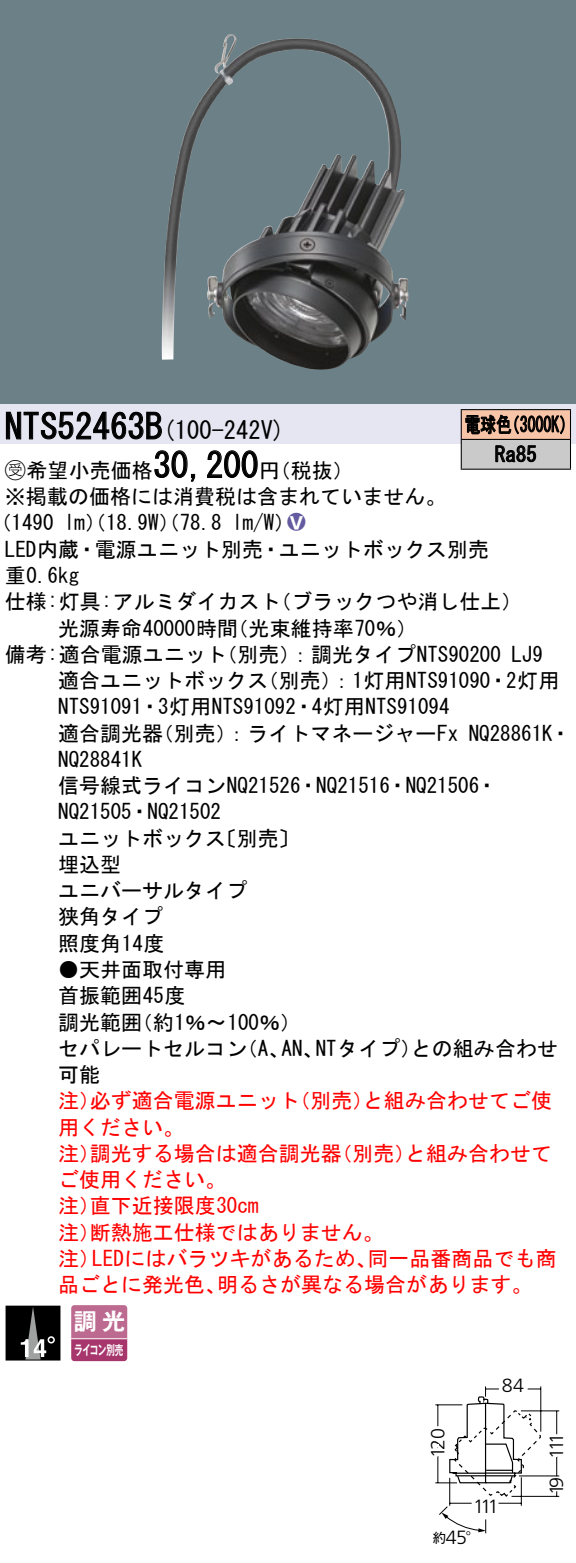
<style>
.page{position:relative;width:576px;height:1563px;background:#fff}
.page>*{position:absolute;margin:0;border:0;box-sizing:border-box;transform-origin:0 0}
.t1{font:35px "MS Gothic";color:#000}
.t2{font:24.5px "MS Gothic";color:#000}
.t3{font:23.1px "Gothic MB101 Pro De Bold 90 pv RKSJ H";color:#fff}
.t4{font:21px/26.2px "MS Gothic";color:#000}
.t5{font:21px/26.2px "MS Gothic";color:#f00}
.t6{font:21px/29.8px "MS Gothic";color:#000;scale:.75 1}
.t7{font:21px "Ford Classification 1";color:#635aa0}
.t8{font:300 19.25px "Frutiger LT Std";letter-spacing:-.17em;color:#000}
.t9{font:13.3px "Gothic MB101 Pro De Bold 90 pv RKSJ H";letter-spacing:-.05em;color:#fff;scale:.65 1}
.t10{font:13.3px "Gothic MB101 Pro Regular 90 pv RKSJ H";color:#000}
.s1{font-size:35px}
.s2{font-family:"Ford Classification 1"}
.s3{color:#fff}
.s4{font-family:"Gothic MB101 Pro Regular 90 pv RKSJ H";font-weight:400;font-size:15.75px}
</style>
<div class="page">
<div style="left:0;top:0;width:575px;height:404px;background:#6c8087"></div>
<img style="left:162px;top:34px;width:227px;height:325px">
<div style="left:0;top:404px;width:575px;height:40px;background:#e6e5f2"></div>
<svg style="left:6px;top:411px;width:156px;height:29px"></svg>
<svg style="left:154px;top:450px;width:42px;height:32px"></svg>
<svg style="left:207px;top:450px;width:51px;height:28px"></svg>
<div style="left:6px;top:1305px;width:54px;height:54px;background:#000"></div>
<div style="left:6px;top:1305px;width:54px;height:55px;border:1px solid #000"></div>
<svg style="left:21px;top:1306px;width:32px;height:53px"></svg>
<svg style="left:71px;top:1305px;width:56px;height:55px;background:#b45783"></svg>
<hr style="left:71px;top:1337px;width:56px;height:2px;background:#fff">
<div style="left:461px;top:409px;width:109px;height:30px;background:#f7c4a7"></div>
<div style="left:461px;top:439px;width:109px;height:30px;background:#cacaca"></div>
<hr style="left:460px;top:409px;width:110px;height:1px;background:#000">
<hr style="left:569px;top:410px;width:2px;height:29px;background:#000">
<hr style="left:460px;top:439px;width:110px;height:1px;background:#000">
<hr style="left:569px;top:440px;width:2px;height:28px;background:#000">
<hr style="left:460px;top:468px;width:110px;height:2px;background:#000">
<svg style="left:460px;top:410px;width:104px;height:58px"></svg>
<svg style="left:435px;top:1386px;width:125px;height:148px"></svg>
<h1 class="t1" style="left:5px;top:409px;width:142px">NTS52463</h1>
<p class="t2" style="left:145px;top:418px;width:141px">(<span class="s1">B</span> 100-242 (V</p>
<p class="t6" style="left:494px;top:409px;width:57px;text-indent:-30px">電球色<br>Ra85</p>
<p class="t6" style="left:504px;top:409px;width:96px">（3000 (K</p>
<h1 class="t1" style="left:153px;top:447px;width:106px">30,200</h1>
<p class="t4" style="left:5px;top:457px;width:442px"><span class="s2">B</span>希望小売価格<br>※掲載の価格には消費税は含まれていません。</p>
<p class="t7" style="left:287px;top:511px;width:19px">2<span class="s3">8</span></p>
<p class="t4" style="left:259px;top:457px;width:96px">（円税抜(</p>
<p class="t4" style="left:232px;top:509px;width:64px">l m (W/</p>
<p class="t4" style="left:-9px;top:509px;width:65px">（1490</p>
<p class="t4" style="left:5px;top:536px;width:485px">LED内蔵・電源ユニット別売・ユニットボックス別売</p>
<p class="t4" style="left:5px;top:562px;width:76px">重0.6kg</p>
<p class="t4" style="left:270px;top:588px;width:254px">（ブラックつや消し仕上(</p>
<p class="t4" style="left:64px;top:509px;width:159px">lm）（18.9 ）（W 78.8</p>
<p class="t4" style="left:227px;top:588px;width:191px;text-indent:-222px">仕様:灯具:アルミダイカスト<br>（光束維持率70％(</p>
<p class="t4" style="left:58px;top:614px;width:181px">光源寿命40000時間</p>
<p class="t4" style="left:216px;top:641px;width:286px">（別売：）調光タイプNTS90200</p>
<p class="t4" style="left:5px;top:641px;width:223px">備考:適合電源ユニット</p>
<p class="t4" style="left:511px;top:641px;width:33px">LJ9</p>
<p class="t4" style="left:58px;top:667px;width:393px">適合ユニットボックス<br>NTS91091・3灯用NTS91092・4灯用NTS91094</p>
<p class="t4" style="left:258px;top:667px;width:85px">（別売）</p>
<p class="t4" style="left:331px;top:667px;width:229px">：1灯用NTS91090・2灯用</p>
<p class="t4" style="left:153px;top:719px;width:307px">（別売：）ライトマネージャーFx</p>
<p class="t4" style="left:58px;top:719px;width:106px">適合調光器</p>
<p class="t4" style="left:58px;top:746px;width:85px">NQ28841K</p>
<p class="t4" style="left:58px;top:772px;width:441px">信号線式ライコンNQ21526・NQ21516・NQ21506・</p>
<p class="t4" style="left:58px;top:798px;width:164px">NQ21505・NQ21502</p>
<p class="t4" style="left:216px;top:824px;width:85px">〔別売〔</p>
<p class="t4" style="left:468px;top:719px;width:104px">NQ28861 ・K</p>
<p class="t4" style="left:58px;top:824px;width:190px">ユニットボックス埋込型<br>ユニバーサルタイプ狭角タイプ<br>照度角14度</p>
<p class="t4" style="left:58px;top:956px;width:169px">●天井面取付専用首振範囲45度</p>
<p class="t4" style="left:132px;top:1008px;width:171px">（約1％〜100％(</p>
<p class="t4" style="left:58px;top:1008px;width:85px">調光範囲</p>
<p class="t4" style="left:315px;top:1034px;width:107px">NTタイプ）</p>
<p class="t4" style="left:411px;top:1034px;width:148px">との組み合わせ</p>
<p class="t4" style="left:58px;top:1034px;width:190px">セパレートセルコン可能</p>
<p class="t4" style="left:237px;top:1034px;width:54px">（、A</p>
<p class="t4" style="left:281px;top:1034px;width:43px">AN、</p>
<p class="t5" style="left:90px;top:1087px;width:211px">必ず適合電源ユニット</p>
<p class="t5" style="left:363px;top:1087px;width:190px">と組み合わせてご使</p>
<p class="t5" style="left:289px;top:1087px;width:85px">（別売）</p>
<p class="t5" style="left:58px;top:1087px;width:127px">注）<br>用ください。</p>
<p class="t5" style="left:90px;top:1139px;width:253px">調光する場合は適合調光器</p>
<p class="t5" style="left:331px;top:1139px;width:85px">（別売）</p>
<p class="t5" style="left:405px;top:1139px;width:148px">と組み合わせて</p>
<p class="t5" style="left:58px;top:1139px;width:43px">注）</p>
<p class="t5" style="left:58px;top:1166px;width:169px">ご使用ください。</p>
<p class="t5" style="left:90px;top:1192px;width:170px">直下近接限度30cm</p>
<p class="t5" style="left:90px;top:1192px;width:295px;text-indent:-32px">注）<br>断熱施工仕様ではありません。</p>
<p class="t5" style="left:58px;top:1218px;width:43px">注）</p>
<p class="t5" style="left:92px;top:1244px;width:286px">LEDにはバラツキがあるため、</p>
<p class="t5" style="left:367px;top:1244px;width:190px">同一品番商品でも商</p>
<p class="t5" style="left:58px;top:1244px;width:43px">注）</p>
<p class="t5" style="left:58px;top:1271px;width:169px">品ごとに発光色、</p>
<p class="t5" style="left:217px;top:1271px;width:317px">明るさが異なる場合があります。</p>
<p class="t3" style="left:74px;top:1302px;width:53px">調光</p>
<p class="t9" style="left:74px;top:1338px;width:77px">ライコン別売</p>
<p class="t8" style="left:501px;top:1374px;width:24px">84</p>
<p class="t8" style="left:427px;top:1457px;width:31px;rotate:-90deg">120</p>
<p class="t8" style="left:545px;top:1458px;width:27px;rotate:-90deg">111</p>
<p class="t8" style="left:473px;top:1495px;width:27px">111</p>
<p class="t8" style="left:446px;top:1526px;width:37px">45<span class="s4">°</span></p>
<p class="t10" style="left:432px;top:1526px;width:15px">約</p>
<p class="t8" style="left:545px;top:1494px;width:20px;rotate:-90deg">19</p>
</div>
